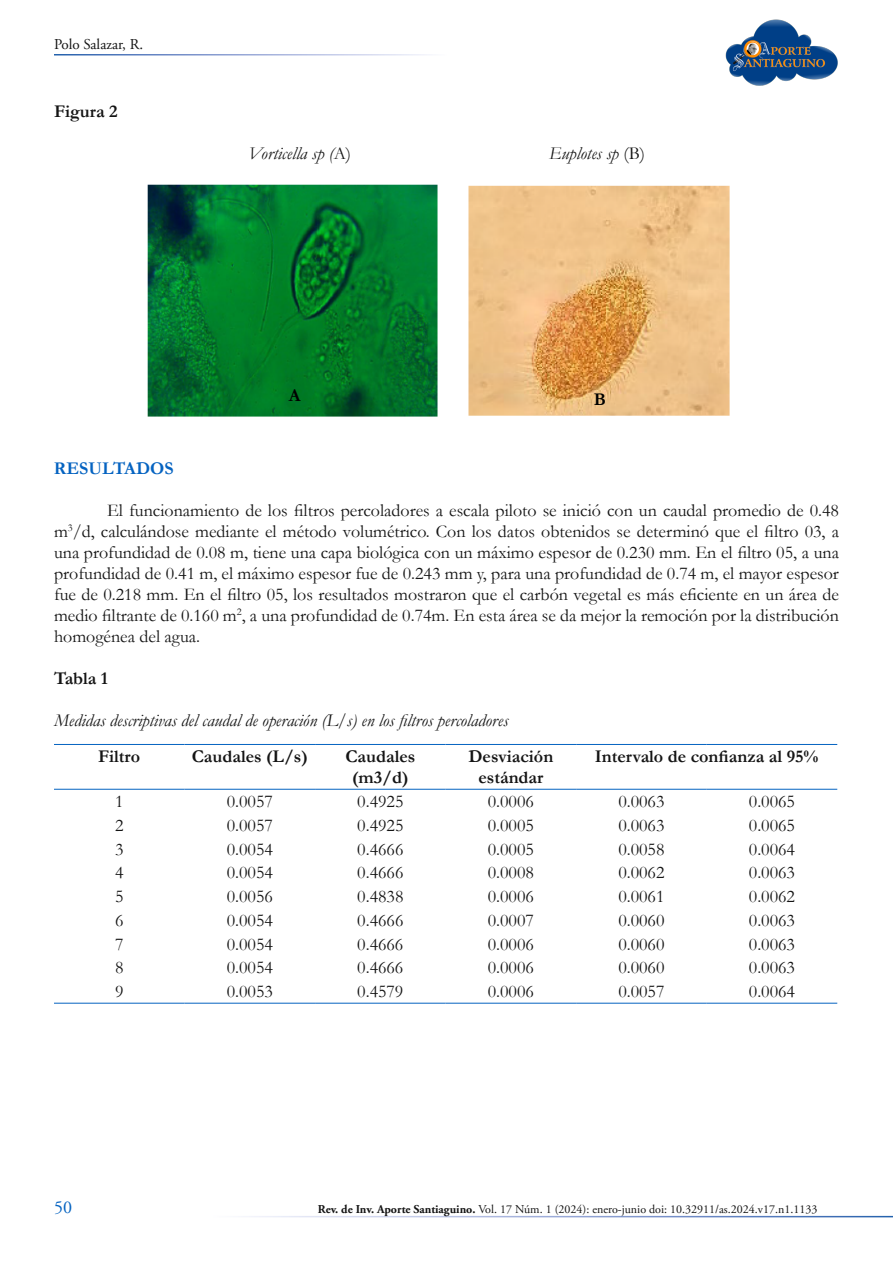
<style>
.page{position:relative;width:893px;height:1263px;background:#fff}
.page>*{position:absolute;margin:0;border:0;box-sizing:border-box;transform-origin:0 0}
.t1{font:18px/21px "Garamond";color:#141414;text-align:justify}
.t2{font:italic 18px "Garamond";color:#141414}
.t3{font:700 18px/21px "Garamond";color:#141414;text-align:center}
.t4{font:700 18px "Garamond";color:#0563c1}
.t5{font:18px "Adobe Garamond Pro";color:#0563c1}
.t6{font:700 18px "Garamond";color:#000}
.t7{font:15px "Adobe Garamond Pro";color:#141414}
.t8{font:12px "Adobe Garamond Pro";color:#141414}
.s1{font-style:normal}
.s2{font-weight:700}
</style>
<div class="page">
<img style="left:725px;top:19px;width:113px;height:67px">
<img style="left:147px;top:184px;width:291px;height:233px">
<img style="left:468px;top:185px;width:262px;height:231px">
<hr style="left:54px;top:744px;width:131px;height:1px;background:#0563c1">
<hr style="left:185px;top:744px;width:130px;height:1px;background:#0563c1">
<hr style="left:315px;top:744px;width:131px;height:1px;background:#0563c1">
<hr style="left:446px;top:744px;width:130px;height:1px;background:#0563c1">
<hr style="left:576px;top:744px;width:131px;height:1px;background:#0563c1">
<hr style="left:707px;top:744px;width:130px;height:1px;background:#0563c1">
<hr style="left:54px;top:789px;width:131px;height:1px;background:#0563c1">
<hr style="left:185px;top:789px;width:130px;height:1px;background:#0563c1">
<hr style="left:315px;top:789px;width:131px;height:1px;background:#0563c1">
<hr style="left:446px;top:789px;width:130px;height:1px;background:#0563c1">
<hr style="left:576px;top:789px;width:131px;height:1px;background:#0563c1">
<hr style="left:707px;top:789px;width:130px;height:1px;background:#0563c1">
<hr style="left:54px;top:1003px;width:131px;height:1px;background:#0563c1">
<hr style="left:185px;top:1003px;width:130px;height:1px;background:#0563c1">
<hr style="left:315px;top:1003px;width:131px;height:1px;background:#0563c1">
<hr style="left:446px;top:1003px;width:130px;height:1px;background:#0563c1">
<hr style="left:576px;top:1003px;width:131px;height:1px;background:#0563c1">
<hr style="left:707px;top:1003px;width:130px;height:1px;background:#0563c1">
<p class="t7" style="left:54px;top:35px;width:91px">Polo Salazar, R.</p>
<p class="t3" style="left:54px;top:101px;width:65px">Figura 2</p>
<p class="t2" style="left:248px;top:141px;width:105px">Vorticella sp (<span class="s1">A)</span></p>
<p class="t2" style="left:549px;top:141px;width:97px">Euplotes sp <span class="s1">(B)</span></p>
<p class="t4" style="left:54px;top:456px;width:121px">RESULTADOS</p>
<p class="t6" style="left:289px;top:383px;width:13px">A</p>
<p class="t6" style="left:594px;top:387px;width:14px">B</p>
<p class="t1" style="left:54px;top:499px;width:786px;text-indent:53px">El funcionamiento de los filtros percoladores a escala piloto se inició con un caudal promedio de 0.48 m<sup>3</sup>/d, calculándose mediante el método volumétrico. Con los datos obtenidos se determinó que el filtro 03, a una profundidad de 0.08 m, tiene una capa biológica con un máximo espesor de 0.230 mm. En el filtro 05, a una profundidad de 0.41 m, el máximo espesor fue de 0.243 mm y, para una profundidad de 0.74 m, el mayor espesor fue de 0.218 mm. En el filtro 05, los resultados mostraron que el carbón vegetal es más eficiente en un área de medio filtrante de 0.160 m<sup>2</sup>, a una profundidad de 0.74m. En esta área se da mejor la remoción por la distribución homogénea del agua.</p>
<p class="t3" style="left:54px;top:668px;width:56px">Tabla 1</p>
<p class="t2" style="left:54px;top:708px;width:456px">Medidas descriptivas del caudal de operación (L/s) en los filtros percoladores</p>
<p class="t3" style="left:98px;top:746px;width:44px">Filtro</p>
<p class="t3" style="left:192px;top:746px;width:118px">Caudales (L/s)</p>
<p class="t3" style="left:345px;top:746px;width:71px">Caudales (m3/d)</p>
<p class="t3" style="left:468px;top:746px;width:86px">Desviación estándar</p>
<p class="t3" style="left:595px;top:746px;width:225px">Intervalo de confianza al 95%</p>
<p class="t1" style="left:115px;top:790px;width:10px">1</p>
<p class="t1" style="left:227px;top:790px;width:48px">0.0057</p>
<p class="t1" style="left:357px;top:790px;width:48px">0.4925</p>
<p class="t1" style="left:488px;top:790px;width:48px">0.0006</p>
<p class="t1" style="left:618px;top:790px;width:48px">0.0063</p>
<p class="t1" style="left:749px;top:790px;width:48px">0.0065</p>
<p class="t1" style="left:115px;top:814px;width:10px">2</p>
<p class="t1" style="left:227px;top:814px;width:48px">0.0057</p>
<p class="t1" style="left:357px;top:814px;width:48px">0.4925</p>
<p class="t1" style="left:488px;top:814px;width:48px">0.0005</p>
<p class="t1" style="left:618px;top:814px;width:48px">0.0063</p>
<p class="t1" style="left:749px;top:814px;width:48px">0.0065</p>
<p class="t1" style="left:115px;top:838px;width:10px">3</p>
<p class="t1" style="left:227px;top:838px;width:48px">0.0054</p>
<p class="t1" style="left:357px;top:838px;width:48px">0.4666</p>
<p class="t1" style="left:488px;top:838px;width:48px">0.0005</p>
<p class="t1" style="left:618px;top:838px;width:48px">0.0058</p>
<p class="t1" style="left:749px;top:838px;width:48px">0.0064</p>
<p class="t1" style="left:115px;top:862px;width:10px">4</p>
<p class="t1" style="left:227px;top:862px;width:48px">0.0054</p>
<p class="t1" style="left:357px;top:862px;width:48px">0.4666</p>
<p class="t1" style="left:488px;top:862px;width:48px">0.0008</p>
<p class="t1" style="left:618px;top:862px;width:48px">0.0062</p>
<p class="t1" style="left:749px;top:862px;width:48px">0.0063</p>
<p class="t1" style="left:115px;top:885px;width:10px">5</p>
<p class="t1" style="left:227px;top:885px;width:48px">0.0056</p>
<p class="t1" style="left:357px;top:885px;width:48px">0.4838</p>
<p class="t1" style="left:488px;top:885px;width:48px">0.0006</p>
<p class="t1" style="left:618px;top:885px;width:48px">0.0061</p>
<p class="t1" style="left:749px;top:885px;width:48px">0.0062</p>
<p class="t1" style="left:115px;top:909px;width:10px">6</p>
<p class="t1" style="left:227px;top:909px;width:48px">0.0054</p>
<p class="t1" style="left:357px;top:909px;width:48px">0.4666</p>
<p class="t1" style="left:488px;top:909px;width:48px">0.0007</p>
<p class="t1" style="left:618px;top:909px;width:48px">0.0060</p>
<p class="t1" style="left:749px;top:909px;width:48px">0.0063</p>
<p class="t1" style="left:115px;top:933px;width:10px">7</p>
<p class="t1" style="left:227px;top:933px;width:48px">0.0054</p>
<p class="t1" style="left:357px;top:933px;width:48px">0.4666</p>
<p class="t1" style="left:488px;top:933px;width:48px">0.0006</p>
<p class="t1" style="left:618px;top:933px;width:48px">0.0060</p>
<p class="t1" style="left:749px;top:933px;width:48px">0.0063</p>
<p class="t1" style="left:115px;top:957px;width:10px">8</p>
<p class="t1" style="left:227px;top:957px;width:48px">0.0054</p>
<p class="t1" style="left:357px;top:957px;width:48px">0.4666</p>
<p class="t1" style="left:488px;top:957px;width:48px">0.0006</p>
<p class="t1" style="left:618px;top:957px;width:48px">0.0060</p>
<p class="t1" style="left:749px;top:957px;width:48px">0.0063</p>
<p class="t1" style="left:115px;top:980px;width:10px">9</p>
<p class="t1" style="left:227px;top:980px;width:48px">0.0053</p>
<p class="t1" style="left:357px;top:980px;width:48px">0.4579</p>
<p class="t1" style="left:488px;top:980px;width:48px">0.0006</p>
<p class="t1" style="left:618px;top:980px;width:48px">0.0057</p>
<p class="t1" style="left:749px;top:980px;width:48px">0.0064</p>
<p class="t5" style="left:54px;top:1196px;width:19px">50</p>
<p class="t8" style="left:318px;top:1201px;width:501px"><span class="s2">Rev. de Inv. Aporte Santiaguino.</span> Vol. 17 Núm. 1 (2024): enero-junio doi: 10.32911/as.2024.v17.n1.1133</p>
</div>
